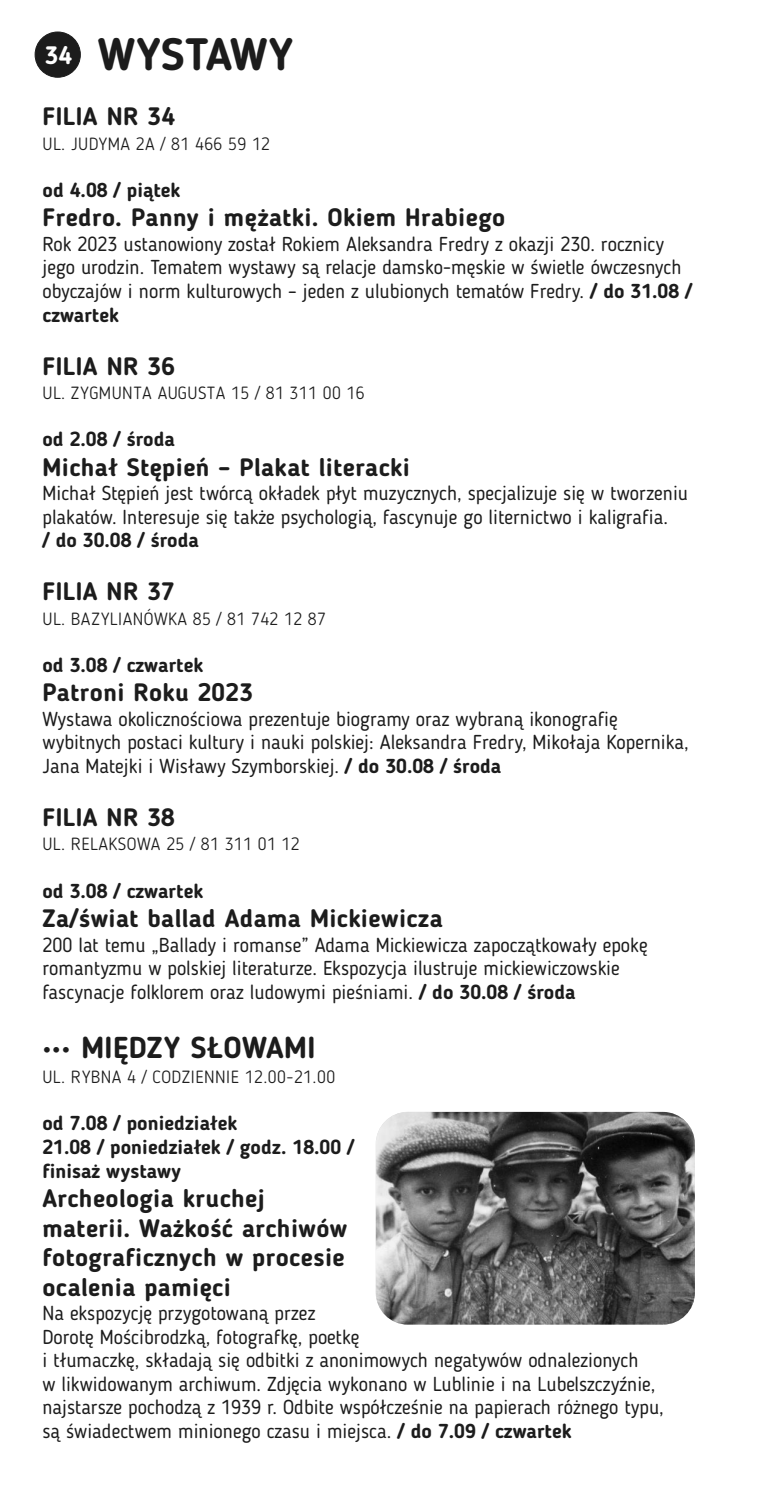
<style>
.page{position:relative;width:780px;height:1489px;background:#fff}
.page>*{position:absolute;margin:0;border:0;box-sizing:border-box;transform-origin:0 0}
.t1{font:700 45px "Blogger Sans";letter-spacing:.005em;color:#1c1c1c}
.t2{font:700 30px "Blogger Sans";letter-spacing:.015em;color:#1c1c1c}
.t3{font:700 25px/29.5px "Blogger Sans";letter-spacing:.015em;color:#1c1c1c}
.t4{font:20px/23.5px "Blogger Sans";color:#1c1c1c}
.t5{font:700 20px/23.5px "Blogger Sans";color:#1c1c1c}
.t6{font:300 17.5px "Blogger Sans";letter-spacing:.03em;color:#1c1c1c}
.s1{font-size:25px;color:#fff}
.s2{font-weight:700}
</style>
<div class="page">
<div style="left:35px;top:32px;width:46px;height:45px;background:#1c1c1c;border:1px solid #1c1c1c;border-radius:50%"></div>
<img style="left:376px;top:1111px;width:318px;height:213px;border-radius:32px">
<h1 class="t1" style="left:45px;top:36px;width:250px"><span class="s1">34</span> WYSTAWY</h1>
<p class="t3" style="left:43px;top:104px;width:134px">FILIA NR 34</p>
<p class="t6" style="left:43px;top:136px;width:229px">UL. JUDYMA 2A / 81 466 59 12</p>
<p class="t5" style="left:43px;top:180px;width:139px">od 4.08 / piątek</p>
<p class="t3" style="left:43px;top:205px;width:464px">Fredro. Panny i mężatki. Okiem Hrabiego</p>
<p class="t4" style="left:42px;top:234px;width:651px">Rok 2023 ustanowiony został Rokiem Aleksandra Fredry z okazji 230. rocznicy jego urodzin. Tematem wystawy są relacje damsko-męskie w świetle ówczesnych obyczajów i norm kulturowych – jeden z ulubionych tematów Fredry. <span class="s2">/ do 31.08 / czwartek</span></p>
<p class="t3" style="left:42px;top:353px;width:134px">FILIA NR 36</p>
<p class="t6" style="left:42px;top:386px;width:323px">UL. ZYGMUNTA AUGUSTA 15 / 81 311 00 16</p>
<p class="t5" style="left:42px;top:429px;width:134px">od 2.08 / środa</p>
<p class="t3" style="left:42px;top:454px;width:369px">Michał Stępień – Plakat literacki</p>
<p class="t4" style="left:42px;top:483px;width:647px">Michał Stępień jest twórcą okładek płyt muzycznych, specjalizuje się w tworzeniu plakatów. Interesuje się także psychologią, fascynuje go liternictwo i kaligrafia.</p>
<p class="t5" style="left:42px;top:530px;width:158px">/ do 30.08 / środa</p>
<p class="t3" style="left:42px;top:579px;width:134px">FILIA NR 37</p>
<p class="t6" style="left:42px;top:611px;width:285px">UL. BAZYLIANÓWKA 85 / 81 742 12 87</p>
<p class="t5" style="left:42px;top:655px;width:162px">od 3.08 / czwartek</p>
<p class="t3" style="left:42px;top:680px;width:212px">Patroni Roku 2023</p>
<p class="t4" style="left:42px;top:709px;width:648px">Wystawa okolicznościowa prezentuje biogramy oraz wybraną ikonografię wybitnych postaci kultury i nauki polskiej: Aleksandra Fredry, Mikołaja Kopernika,<br>Jana Matejki i Wisławy Szymborskiej. <span class="s2">/ do 30.08 / środa</span></p>
<p class="t3" style="left:42px;top:804px;width:134px">FILIA NR 38</p>
<p class="t6" style="left:42px;top:837px;width:259px">UL. RELAKSOWA 25 / 81 311 01 12</p>
<p class="t5" style="left:42px;top:880px;width:162px">od 3.08 / czwartek</p>
<p class="t3" style="left:42px;top:905px;width:402px">Za/świat ballad Adama Mickiewicza</p>
<p class="t4" style="left:42px;top:934px;width:606px">200 lat temu „Ballady i romanse” Adama Mickiewicza zapoczątkowały epokę romantyzmu w polskiej literaturze. Ekspozycja ilustruje mickiewiczowskie fascynacje folklorem oraz ludowymi pieśniami. <span class="s2">/ do 30.08 / środa</span></p>
<h2 class="t2" style="left:42px;top:1034px;width:274px">••• MIĘDZY SŁOWAMI</h2>
<p class="t6" style="left:42px;top:1070px;width:294px">UL. RYBNA 4 / CODZIENNIE 12.00-21.00</p>
<p class="t5" style="left:42px;top:1113px;width:313px">od 7.08 / poniedziałek<br>21.08 / poniedziałek / godz. 18.00 / finisaż wystawy</p>
<p class="t3" style="left:42px;top:1185px;width:306px">Archeologia kruchej materii. Ważkość archiwów fotograficznych w procesie ocalenia pamięci</p>
<p class="t4" style="left:42px;top:1303px;width:622px">Na ekspozycję przygotowaną przez<br>Dorotę Mościbrodzką, fotografkę, poetkę<br>i tłumaczkę, składają się odbitki z anonimowych negatywów odnalezionych<br>w likwidowanym archiwum. Zdjęcia wykonano w Lublinie i na Lubelszczyźnie, najstarsze pochodzą z 1939 r. Odbite współcześnie na papierach różnego typu, są świadectwem minionego czasu i miejsca. <span class="s2">/ do 7.09 / czwartek</span></p>
</div>
